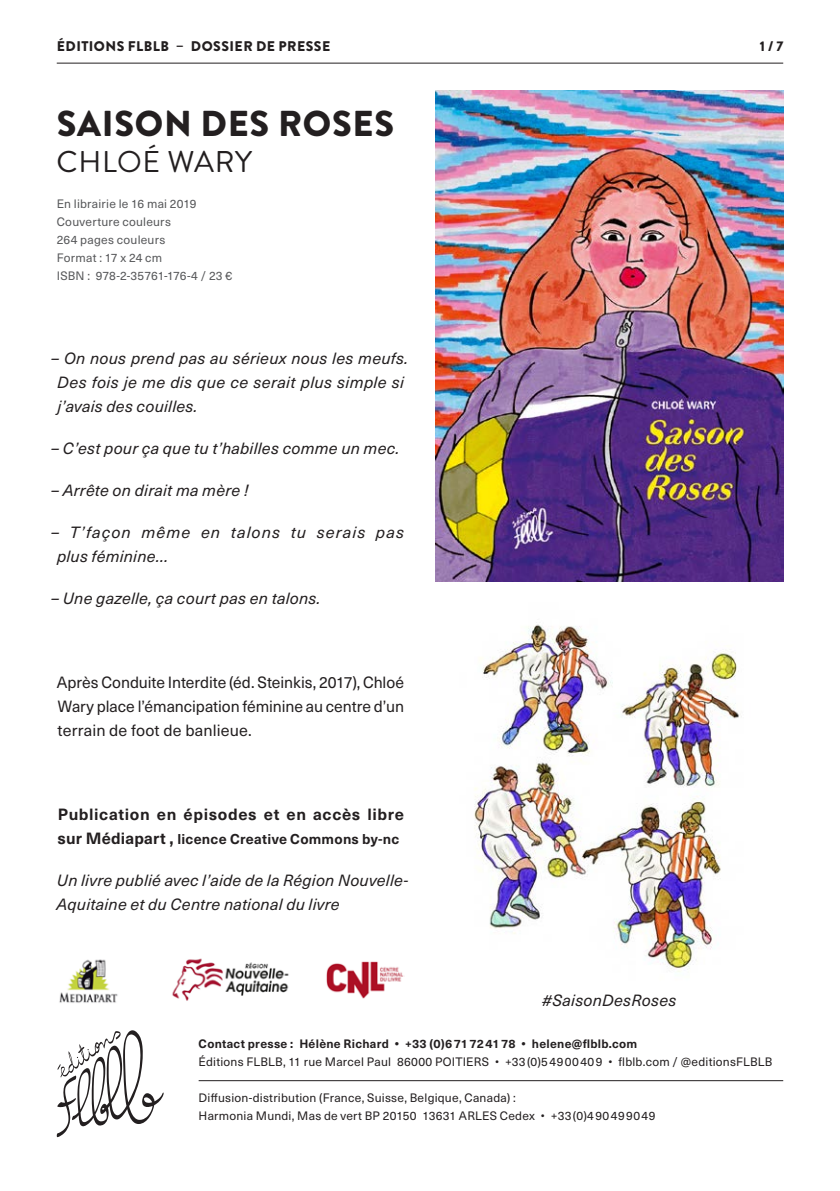
<style>
.page{position:relative;width:840px;height:1191px;background:#fff}
.page>*{position:absolute;margin:0;border:0;box-sizing:border-box;transform-origin:0 0}
.Titre__livre{font:900 36px "Brandon Grotesque";letter-spacing:.02em;color:#231f20}
.Sous-titre__auteur{font:30px "Brandon Grotesque";letter-spacing:.02em;color:#231f20}
.Texte_courant{font:italic 16px/24px "Neue Haas Unica Pro";letter-spacing:.015em;color:#231f20}
.Texte_courant-2{font:16px/24px "Neue Haas Unica Pro";color:#231f20;text-align:justify}
.Texte_courant-3{font:italic 16px/24px "Neue Haas Unica Pro";letter-spacing:.06em;color:#231f20}
.Texte_courant-4{font:700 16px "Neue Haas Unica Pro";letter-spacing:.035em;color:#231f20}
.Texte_courant-5{font:700 14px "Neue Haas Unica Pro";letter-spacing:.015em;color:#231f20}
.Texte_courant-6{font:900 14px "Brandon Grotesque";letter-spacing:.035em;color:#231f20}
.Infos{font:12px/18px "Neue Haas Unica Pro";letter-spacing:.02em;color:#231f20}
.Infos-2{font:12px "Neue Haas Unica Pro";letter-spacing:.02em;color:#57585a}
.Infos-3{font:700 12px "Neue Haas Unica Pro";letter-spacing:.02em;color:#231f20}
.s1{font-size:16px}
</style>
<div class="page">
<hr style="left:57px;top:63px;width:725px;height:1px;background:#231f20">
<hr style="left:198px;top:1080px;width:584px;height:1px;background:#231f20">
<svg style="left:56px;top:1030px;width:108px;height:107px"></svg>
<img style="left:326px;top:961px;width:78px;height:38px">
<img style="left:172px;top:958px;width:117px;height:43px">
<img style="left:435px;top:90px;width:347px;height:492px">
<img style="left:474px;top:624px;width:265px;height:348px">
<img style="left:59px;top:959px;width:59px;height:44px">
<p class="Texte_courant-6" style="left:57px;top:37px;width:275px">ÉDITIONS FLBLB – DOSSIER DE PRESSE</p>
<p class="Texte_courant-6" style="left:759px;top:37px;width:25px">1 / 7</p>
<p class="Titre__livre" style="left:57px;top:98px;width:339px">SAISON DES ROSES</p>
<p class="Sous-titre__auteur" style="left:57px;top:141px;width:197px">CHLOÉ WARY</p>
<p class="Infos-2" style="left:57px;top:197px;width:141px">En librairie le 16 mai 2019</p>
<p class="Infos-2" style="left:57px;top:215px;width:116px">Couverture couleurs</p>
<p class="Infos-2" style="left:57px;top:233px;width:110px">264 pages couleurs</p>
<p class="Infos-2" style="left:57px;top:251px;width:107px">Format : 17 x 24 cm</p>
<p class="Infos-2" style="left:57px;top:269px;width:177px">ISBN : 978-2-35761-176-4 / 23 €</p>
<p class="Texte_courant" style="left:57px;top:347px;width:352px;text-indent:-6px">– On nous prend pas au sérieux nous les meufs.<br>Des fois je me dis que ce serait plus simple si j’avais des couilles.</p>
<p class="Texte_courant" style="left:51px;top:437px;width:349px">– C’est pour ça que tu t’habilles comme un mec.</p>
<p class="Texte_courant" style="left:51px;top:479px;width:198px">– Arrête on dirait ma mère !</p>
<p class="Texte_courant-3" style="left:57px;top:521px;width:348px;text-indent:-6px">– T’façon même en talons tu serais pas plus féminine…</p>
<p class="Texte_courant" style="left:51px;top:587px;width:271px">– Une gazelle, ça court pas en talons.</p>
<p class="Texte_courant-2" style="left:57px;top:671px;width:348px">Après Conduite Interdite (éd. Steinkis, 2017), Chloé Wary place l’émancipation féminine au centre d’un terrain de foot de banlieue.</p>
<p class="Texte_courant-4" style="left:58px;top:805px;width:347px">Publication en épisodes et en accès libre</p>
<p class="Texte_courant-5" style="left:57px;top:831px;width:343px"><span class="s1">sur Médiapart ,</span> licence Creative Commons by-nc</p>
<p class="Texte_courant" style="left:57px;top:869px;width:353px">Un livre publié avec l’aide de la Région Nouvelle-<br>Aquitaine et du Centre national du livre</p>
<p class="Texte_courant" style="left:541px;top:988px;width:136px">#SaisonDesRoses</p>
<p class="Infos-3" style="left:198px;top:1036px;width:440px">Contact presse : Hélène Richard • +33 (0)671724178 • helene@flblb.com</p>
<p class="Infos" style="left:198px;top:1052px;width:575px">Éditions FLBLB, 11 rue Marcel Paul 86000 POITIERS • +33(0)54900409 • flblb.com / @editionsFLBLB</p>
<p class="Infos" style="left:198px;top:1088px;width:458px">Diffusion-distribution (France, Suisse, Belgique, Canada) :<br>Harmonia Mundi, Mas de vert BP 20150 13631 ARLES Cedex • +33(0)490499049</p>
</div>
